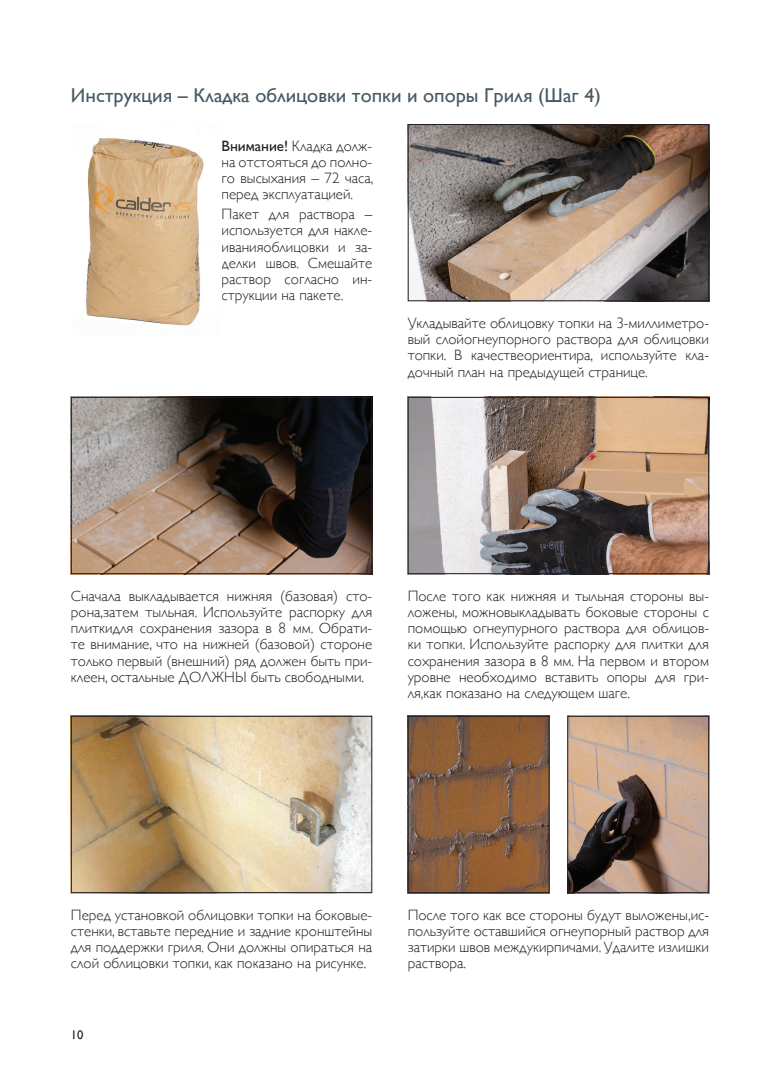
<style>
.page{position:relative;width:780px;height:1088px;background:#fff}
.page>*{position:absolute;margin:0;border:0;box-sizing:border-box;transform-origin:0 0}
.t1{font:20px "Gill Sans";color:#465a64}
.t2{font:300 15px/16.2px "Gill Sans";color:#231f20;text-align:justify}
.t3{font:12.5px "Gill Sans";color:#231f20}
.s1{font-weight:400}
</style>
<div class="page">
<img style="left:409px;top:126px;width:298px;height:173px">
<div style="left:407px;top:124px;width:302px;height:177px;border:1px solid #231f20"></div>
<img style="left:73px;top:399px;width:297px;height:173px">
<div style="left:71px;top:397px;width:301px;height:177px;border:1px solid #231f20"></div>
<img style="left:409px;top:399px;width:298px;height:173px">
<div style="left:407px;top:397px;width:302px;height:177px;border:1px solid #231f20"></div>
<img style="left:73px;top:718px;width:297px;height:173px">
<div style="left:71px;top:716px;width:301px;height:177px;border:1px solid #231f20"></div>
<img style="left:409px;top:718px;width:138px;height:173px">
<div style="left:407px;top:716px;width:142px;height:177px;border:1px solid #231f20"></div>
<img style="left:569px;top:718px;width:138px;height:173px">
<div style="left:567px;top:716px;width:142px;height:177px;border:1px solid #231f20"></div>
<img style="left:86px;top:138px;width:118px;height:188px">
<h1 class="t1" style="left:71px;top:84px;width:531px">Инструкция – Кладка облицовки топки и опоры Гриля (Шаг 4)</h1>
<p class="t2" style="left:221px;top:137px;width:153px"><span class="s1">Внимание!</span> Кладка долж&shy;на отстояться до полно&shy;го высыхания – 72 часа, перед эксплуатацией.</p>
<p class="t2" style="left:221px;top:206px;width:152px">Пакет для раствора – используется для накле&shy;иванияоблицовки и за&shy;делки швов. Смешайте раствор согласно ин&shy;струкции на пакете.</p>
<p class="t2" style="left:407px;top:315px;width:303px">Укладывайте облицовку топки на 3-миллиметро&shy;вый слойогнеупорного раствора для облицовки топки. В качествеориентира, используйте кла&shy;дочный план на предыдущей странице.</p>
<p class="t2" style="left:71px;top:587px;width:303px">Сначала выкладывается нижняя (базовая) сто&shy;рона,затем тыльная. Используйте распорку для плиткидля сохранения зазора в 8 мм. Обрати&shy;те внимание, что на нижней (базовой) стороне только первый (внешний) ряд должен быть при&shy;клеен, остальные ДОЛЖНЫ быть свободными.</p>
<p class="t2" style="left:407px;top:587px;width:303px">После того как нижняя и тыльная стороны вы&shy;ложены, можновыкладывать боковые стороны с помощью огнеупурного раствора для облицов&shy;ки топки. Используйте распорку для плитки для сохранения зазора в 8 мм. На первом и втором уровне необходимо вставить опоры для гри&shy;ля,как показано на следующем шаге.</p>
<p class="t2" style="left:71px;top:906px;width:303px">Перед установкой облицовки топки на боковые&shy;стенки, вставьте передние и задние кронштейны для поддержки гриля. Они должны опираться на слой облицовки топки, как показано на рисунке.</p>
<p class="t3" style="left:71px;top:1027px;width:14px">10</p>
<p class="t2" style="left:407px;top:906px;width:303px">После того как все стороны будут выложены,ис&shy;пользуйте оставшийся огнеупорный раствор для затирки швов междукирпичами. Удалите излишки раствора.</p>
</div>
